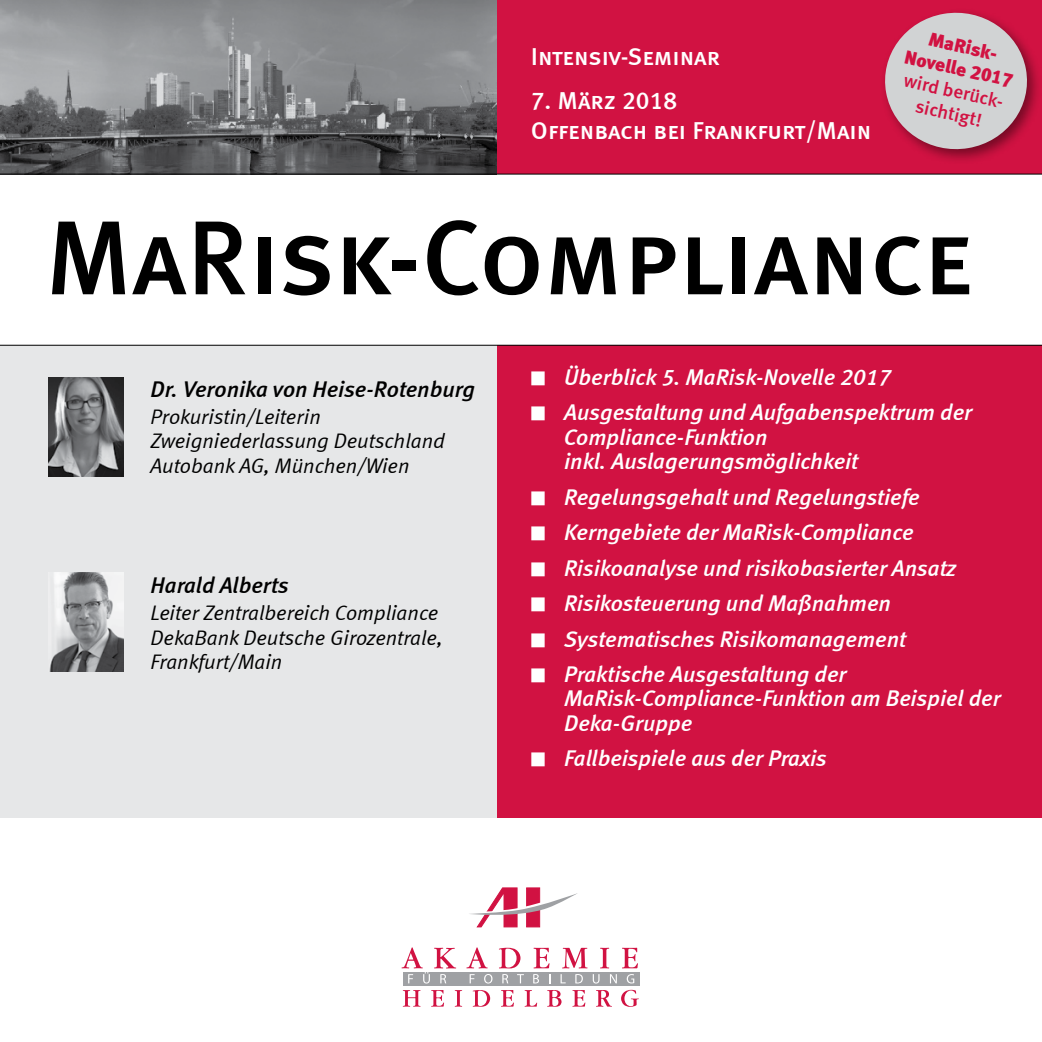
<style>
.page{position:relative;width:1042px;height:1042px;background:#fff}
.page>*{position:absolute;margin:0;border:0;box-sizing:border-box;transform-origin:0 0}
.t1{font:105px "Meta Medium LF Caps";color:#000}
.t2{font:24.5px/29.8px "Meta Medium LF Caps";color:#fff}
.t3{font:italic 22.75px/24.5px "Meta Medium LF";color:#fff}
.t4{font:italic 22.75px "Meta Medium LF";color:#000}
.t5{font:italic 21px/24.5px "Meta Normal LF";color:#000}
.t6{font:19.25px/22.8px "Meta Medium LF";color:#d11242;text-align:center}
.t7{font:19.25px/22.8px "Meta Black LF";color:#d11242;text-align:center}
</style>
<div class="page">
<div style="left:496px;top:0;width:546px;height:174px;background:#d11242"></div>
<div style="left:496px;top:345px;width:546px;height:473px;background:#d11242"></div>
<svg style="left:469px;top:888px;width:108px;height:39px"></svg>
<svg style="left:403px;top:990px;width:17px;height:16px"></svg>
<svg style="left:431px;top:990px;width:13px;height:16px"></svg>
<svg style="left:455px;top:990px;width:7px;height:16px"></svg>
<svg style="left:473px;top:990px;width:17px;height:16px"></svg>
<svg style="left:501px;top:990px;width:13px;height:16px"></svg>
<svg style="left:524px;top:990px;width:13px;height:16px"></svg>
<svg style="left:547px;top:990px;width:14px;height:16px"></svg>
<svg style="left:572px;top:990px;width:13px;height:16px"></svg>
<svg style="left:596px;top:990px;width:15px;height:16px"></svg>
<svg style="left:621px;top:990px;width:18px;height:17px"></svg>
<svg style="left:466px;top:947px;width:22px;height:21px"></svg>
<svg style="left:499px;top:948px;width:21px;height:20px"></svg>
<svg style="left:533px;top:948px;width:16px;height:20px"></svg>
<svg style="left:562px;top:948px;width:25px;height:20px"></svg>
<svg style="left:600px;top:948px;width:9px;height:20px"></svg>
<svg style="left:622px;top:948px;width:16px;height:20px"></svg>
<div style="left:403px;top:972px;width:236px;height:13px;background:#9fa1a4"></div>
<svg style="left:401px;top:947px;width:55px;height:36px"></svg>
<svg style="left:470px;top:974px;width:4px;height:9px"></svg>
<svg style="left:484px;top:974px;width:8px;height:9px"></svg>
<svg style="left:502px;top:974px;width:6px;height:9px"></svg>
<svg style="left:517px;top:974px;width:7px;height:9px"></svg>
<svg style="left:533px;top:974px;width:6px;height:9px"></svg>
<svg style="left:560px;top:974px;width:6px;height:9px"></svg>
<svg style="left:575px;top:974px;width:8px;height:9px"></svg>
<svg style="left:593px;top:974px;width:6px;height:9px"></svg>
<svg style="left:610px;top:974px;width:7px;height:9px"></svg>
<svg style="left:627px;top:974px;width:7px;height:9px"></svg>
<img style="left:0;top:0;width:496px;height:174px">
<hr style="left:0;top:174px;width:1042px;height:1px;background:#000">
<div style="left:879px;top:7px;width:163px;height:158px;background:#000;opacity:.44"></div>
<svg style="left:879px;top:7px;width:153px;height:148px"></svg>
<div style="left:0;top:346px;width:496px;height:472px;background:#e6e7e8"></div>
<img style="left:49px;top:572px;width:74px;height:99px">
<img style="left:49px;top:377px;width:74px;height:99px">
<hr style="left:0;top:345px;width:1042px;height:1px;background:#000">
<p class="t2" style="left:531px;top:41px;width:191px">Intensiv-Seminar</p>
<p class="t2" style="left:531px;top:86px;width:342px">7. März 2018<br>Offenbach bei Frankfurt/Main</p>
<p class="t7" style="left:913px;top:23px;width:112px;rotate:13deg">MaRisk-<br>Novelle 2017</p>
<p class="t6" style="left:907px;top:68px;width:106px;rotate:13deg">wird berück&shy;sichtigt!</p>
<h1 class="t1" style="left:45px;top:197px;width:929px">MaRisk-Compliance</h1>
<p class="t4" style="left:150px;top:375px;width:326px">Dr. Veronika von Heise-Rotenburg</p>
<p class="t5" style="left:150px;top:404px;width:296px">Prokuristin/Leiterin<br>Zweigniederlassung Deutschland<br>Autobank AG, München/Wien</p>
<p class="t4" style="left:150px;top:572px;width:140px">Harald Alberts</p>
<p class="t5" style="left:150px;top:600px;width:294px">Leiter Zentralbereich Compliance<br>DekaBank Deutsche Girozentrale,<br>Frankfurt/Main</p>
<p class="t3" style="left:531px;top:364px;width:362px">■ Überblick 5. MaRisk-Novelle 2017</p>
<p class="t3" style="left:564px;top:400px;width:410px;text-indent:-33px">■ Ausgestaltung und Aufgabenspektrum der<br>Compliance-Funktion<br>inkl. Auslagerungsmöglichkeit</p>
<p class="t3" style="left:531px;top:484px;width:390px">■ Regelungsgehalt und Regelungstiefe</p>
<p class="t3" style="left:531px;top:520px;width:384px">■ Kerngebiete der MaRisk-Compliance</p>
<p class="t3" style="left:531px;top:555px;width:427px">■ Risikoanalyse und risikobasierter Ansatz</p>
<p class="t3" style="left:531px;top:590px;width:361px">■ Risikosteuerung und Maßnahmen</p>
<p class="t3" style="left:531px;top:626px;width:376px">■ Systematisches Risikomanagement</p>
<p class="t3" style="left:564px;top:661px;width:438px;text-indent:-33px">■ Praktische Ausgestaltung der<br>MaRisk-Compliance-Funktion am Beispiel der<br>Deka-Gruppe</p>
<p class="t3" style="left:531px;top:746px;width:297px">■ Fallbeispiele aus der Praxis</p>
</div>
